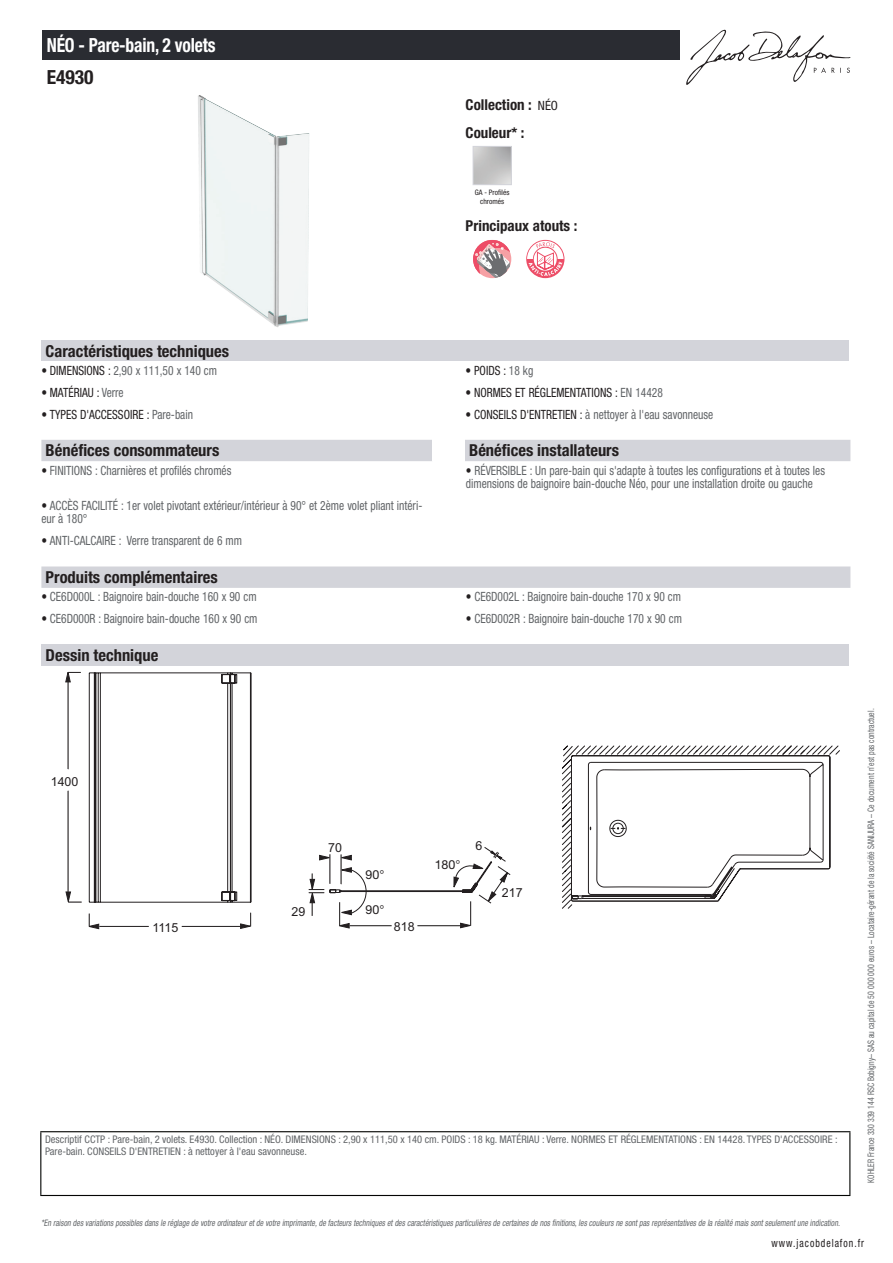
<style>
.page{position:relative;width:893px;height:1263px;background:#fff}
.page>*{position:absolute;margin:0;border:0;box-sizing:border-box;transform-origin:0 0}
.t1{font:700 condensed 19.5px "Helvetica Neue LT Std";letter-spacing:-.01em;color:#fff;scale:.9 1}
.t2{font:700 condensed 19.5px "Helvetica Neue LT Std";color:#231f20}
.t3{font:700 condensed 16.5px "Helvetica Neue LT Std";color:#231f20}
.t4{font:700 condensed 15px/27.8px "Helvetica Neue LT Std";color:#231f20}
.t5{font:condensed 12.75px/13.5px "Helvetica Neue LT Std";color:#626568;scale:.9 1}
.t6{font:condensed 12.75px "Helvetica Neue LT Std";color:#231f20;scale:.9 1}
.t7{font:12.45px "Arial";color:#231f20}
.t8{font:12.45px "Helvetica Neue LT Std";color:#231f20}
.t9{font:condensed 11.25px "Helvetica Neue LT Std";letter-spacing:.1em;color:#231f20;scale:.87 1}
.t10{font:condensed 10.5px/12px "Helvetica Neue LT Std";color:#626568}
.t11{font:italic condensed 9px "Helvetica Neue LT Std";color:#626568;scale:.87 1}
.t12{font:condensed 9px "Helvetica Neue LT Std";color:#626568;scale:.87 1}
.t13{font:condensed 7.5px/9px "Helvetica Neue LT Std";color:#231f20;text-align:center}
.s1{font-weight:400;font-size:12.75px}
.s2{color:#231f20}
.s3{color:#626568}
</style>
<div class="page">
<svg style="left:686px;top:30px;width:164px;height:55px"></svg>
<img style="left:198px;top:95px;width:24px;height:192px">
<div style="left:473px;top:146px;width:39px;height:39px;border:1px solid #d3d4da"></div>
<svg style="left:473px;top:240px;width:38px;height:38px"></svg>
<svg style="left:526px;top:240px;width:38px;height:38px"></svg>
<div style="left:41px;top:340px;width:808px;height:21px;background:#d3d4da"></div>
<div style="left:41px;top:440px;width:809px;height:21px;background:#d3d4da"></div>
<div style="left:432px;top:440px;width:33px;height:21px;background:#fff"></div>
<div style="left:41px;top:566px;width:809px;height:22px;background:#d3d4da"></div>
<div style="left:41px;top:644px;width:808px;height:22px;background:#d3d4da"></div>
<hr style="left:99px;top:926px;width:50px;height:1px;background:#231f20">
<hr style="left:182px;top:926px;width:59px;height:1px;background:#231f20">
<svg style="left:240px;top:913px;width:12px;height:16px"></svg>
<svg style="left:88px;top:913px;width:12px;height:17px"></svg>
<hr style="left:350px;top:925px;width:42px;height:1px;background:#231f20">
<hr style="left:417px;top:925px;width:44px;height:1px;background:#231f20">
<svg style="left:65px;top:891px;width:17px;height:12px"></svg>
<svg style="left:65px;top:672px;width:16px;height:11px"></svg>
<hr style="left:68px;top:791px;width:1px;height:101px;background:#231f20">
<hr style="left:68px;top:682px;width:1px;height:87px;background:#231f20">
<svg style="left:309px;top:903px;width:6px;height:13px"></svg>
<svg style="left:562px;top:745px;width:278px;height:164px"></svg>
<svg style="left:720px;top:755px;width:111px;height:147px"></svg>
<svg style="left:88px;top:672px;width:632px;height:231px"></svg>
<svg style="left:453px;top:846px;width:58px;height:83px"></svg>
<svg style="left:336px;top:867px;width:31px;height:62px"></svg>
<div style="left:43px;top:30px;width:637px;height:30px;background:#2a2c32"></div>
<hr style="left:40px;top:1131px;width:810px;height:1px;background:#040503">
<hr style="left:40px;top:1132px;width:1px;height:63px;background:#040503">
<hr style="left:849px;top:1132px;width:1px;height:63px;background:#040503">
<hr style="left:40px;top:1195px;width:810px;height:1px;background:#040503">
<h1 class="t1" style="left:47px;top:33px;width:189px">NÉO - Pare-bain, 2 volets</h1>
<h1 class="t2" style="left:47px;top:65px;width:48px">E4930</h1>
<p class="t4" style="left:466px;top:90px;width:94px">Collection : <span class="s1">NÉO<br></span>Couleur* :</p>
<p class="t13" style="left:475px;top:187px;width:36px">GA - Profilés chromés</p>
<p class="t4" style="left:466px;top:212px;width:113px">Principaux atouts :</p>
<p class="t3" style="left:46px;top:341px;width:185px">Caractéristiques techniques</p>
<p class="t5" style="left:41px;top:363px;width:197px"><span class="s2">• DIMENSIONS :</span> 2,90 x 111,50 x 140 cm</p>
<p class="t6" style="left:466px;top:363px;width:77px">• POIDS : <span class="s3">18 kg</span></p>
<p class="t6" style="left:41px;top:385px;width:93px">• MATÉRIAU : <span class="s3">Verre</span></p>
<p class="t6" style="left:466px;top:385px;width:221px">• NORMES ET RÉGLEMENTATIONS : <span class="s3">EN 14428</span></p>
<p class="t6" style="left:41px;top:407px;width:170px">• TYPES D'ACCESSOIRE : <span class="s3">Pare-bain</span></p>
<p class="t5" style="left:466px;top:407px;width:277px"><span class="s2">• CONSEILS D'ENTRETIEN :</span> à nettoyer à l'eau savonneuse</p>
<p class="t3" style="left:46px;top:440px;width:175px">Bénéfices consommateurs</p>
<p class="t3" style="left:469px;top:440px;width:151px">Bénéfices installateurs</p>
<p class="t5" style="left:41px;top:463px;width:213px"><span class="s2">•</span> FINITIONS : Charnières et profilés chromés</p>
<p class="t5" style="left:466px;top:463px;width:400px"><span class="s2">•</span> RÉVERSIBLE : Un pare-bain qui s'adapte à toutes les configurations et à toutes les dimensions de baignoire bain-douche Néo, pour une installation droite ou gauche</p>
<p class="t5" style="left:41px;top:498px;width:425px"><span class="s2">•</span> ACCÈS FACILITÉ : 1er volet pivotant extérieur/intérieur à 90° et 2ème volet pliant intéri&shy;eur à 180°</p>
<p class="t5" style="left:41px;top:534px;width:225px"><span class="s2">•</span> ANTI-CALCAIRE : Verre transparent de 6 mm</p>
<p class="t3" style="left:46px;top:567px;width:174px">Produits complémentaires</p>
<p class="t5" style="left:41px;top:590px;width:241px"><span class="s2">•</span> CE6D000L : Baignoire bain-douche 160 x 90 cm</p>
<p class="t5" style="left:466px;top:590px;width:241px"><span class="s2">•</span> CE6D002L : Baignoire bain-douche 170 x 90 cm</p>
<p class="t5" style="left:41px;top:612px;width:242px"><span class="s2">•</span> CE6D000R : Baignoire bain-douche 160 x 90 cm</p>
<p class="t5" style="left:466px;top:612px;width:242px"><span class="s2">•</span> CE6D002R : Baignoire bain-douche 170 x 90 cm</p>
<p class="t3" style="left:46px;top:645px;width:114px">Dessin technique</p>
<p class="t7" style="left:51px;top:773px;width:29px">1400</p>
<p class="t7" style="left:152px;top:919px;width:27px">1115</p>
<p class="t7" style="left:292px;top:903px;width:15px">29</p>
<p class="t7" style="left:328px;top:839px;width:15px">70</p>
<p class="t8" style="left:366px;top:868px;width:20px">90°</p>
<p class="t8" style="left:366px;top:902px;width:20px">90°</p>
<p class="t7" style="left:394px;top:918px;width:22px">818</p>
<p class="t8" style="left:435px;top:857px;width:27px">180°</p>
<p class="t7" style="left:476px;top:837px;width:8px">6</p>
<p class="t7" style="left:502px;top:884px;width:22px">217</p>
<p class="t10" style="left:45px;top:1134px;width:794px">Descriptif CCTP : Pare-bain, 2 volets. E4930. Collection : NÉO. DIMENSIONS : 2,90 x 111,50 x 140 cm. POIDS : 18 kg. MATÉRIAU : Verre. NORMES ET RÉGLEMENTATIONS : EN 14428. TYPES D'ACCESSOIRE :<br>Pare-bain. CONSEILS D'ENTRETIEN : à nettoyer à l'eau savonneuse.</p>
<p class="t12" style="left:866px;top:1183px;width:547px;rotate:-90deg">KOHLER France 330 339 144 RSC Bobigny– SAS au capital de 50 000 000 euros – Locataire-gérant de la société SANIJURA – Ce document n’est pas contractuel.</p>
<p class="t11" style="left:41px;top:1217px;width:922px">*En raison desvariationspossiblesdansle réglage de votre ordinateuretde votre imprimante,de facteurstechniquesetdescaractéristiquesparticulièresde certainesde nosfinitions,lescouleursne sontpasreprésentativesde la réalité maissontseulementune indication.</p>
<p class="t9" style="left:772px;top:1237px;width:108px">www.jacobdelafon.fr</p>
</div>
